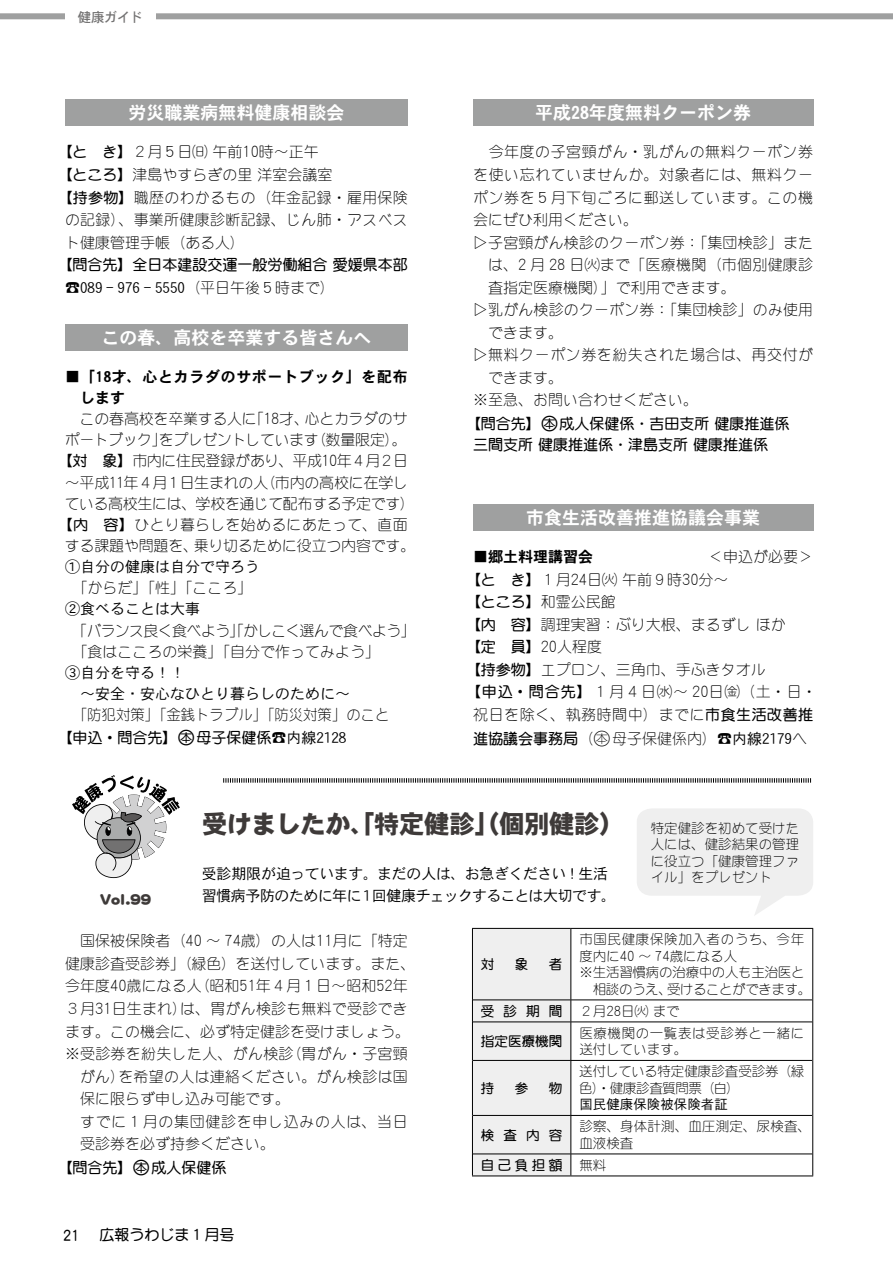
<style>
.page{position:relative;width:893px;height:1263px;background:#fff}
.page>*{position:absolute;margin:0;border:0;box-sizing:border-box;transform-origin:0 0}
.広報うわじま{font:25.5px "DFHS Gothic Std W9";letter-spacing:-.02em;color:#3e3a39}
.t1{font:18px "DFHS Gothic Std W7";color:#fff}
.広報うわじま-2{font:15px/22.5px "DFSM Gothic Std W2";color:#000;text-align:justify}
.広報うわじま-3{font:15px/22.5px "DF Maru Gothic Std W7";color:#000}
.広報うわじま-4{font:15px/21.1px "DFSM Gothic Std W2";letter-spacing:-.025em;color:#000}
.広報うわじま-5{font:15px/23.2px "DFSM Gothic Std W2";letter-spacing:.035em;color:#000}
.広報うわじま-6{font:15px "DFHS Gothic Std W3";letter-spacing:-.01em;color:#000}
.広報うわじま-7{font:15px/22.5px "DFSM Gothic Std W2";letter-spacing:.045em;color:#000}
.広報うわじま-8{font:15px "DFHS Gothic Std W3";letter-spacing:-.035em;color:#000}
.広報うわじま-9{font:15px/21.1px "DFHS Gothic Std W7";letter-spacing:.04em;color:#000}
.広報うわじま-10{font:15px "DFSM Gothic Std W2";letter-spacing:-.045em;color:#000}
.広報うわじま-11{font:15px "DFSM Gothic Std W2";color:#000;scale:.96 1}
.広報うわじま-12{font:15px "DFHS Gothic Std W7";color:#000}
.広報うわじま-13{font:15px "DF Maru Gothic Std W12";color:#3e3a39}
.広報うわじま-14{font:13.5px/16.5px "DFSM Gothic Std W2";color:#000}
.広報うわじま-15{font:13.5px/16.5px "DFSM Gothic Std W2";letter-spacing:.045em;color:#000}
.広報うわじま-16{font:13.5px/16.5px "DFSM Gothic Std W2";letter-spacing:-.025em;color:#000}
.広報うわじま-17{font:13.5px/16.5px "DFSM Gothic Std W2";letter-spacing:-.02em;color:#000}
.t2{font:13.5px "DF Maru Gothic Std W7";letter-spacing:.255em;color:#000}
.t3{font:13.5px "DFHS Gothic Std W3";color:#000}
.t4{font:13.5px "DFHS Gothic Std W5";letter-spacing:-.025em;color:#727171}
.s1{font-family:"DF Maru Gothic Std W7"}
.s2{font-size:17.25px}
.s3{font-family:"DFSM Gothic Std W2"}
.s4{font-family:"DFHS Gothic Std W3"}
.s5{font-size:17.55px}
.s6{font-size:12.15px}
.s7{font-family:"DFSM Gothic Std W2";font-size:17.25px}
.s8{font-size:15.45px}
</style>
<div class="page">
<div style="left:0;top:13px;width:893px;height:6px;background:#9fa0a0"></div>
<div style="left:65px;top:6px;width:90px;height:22px;background:#fff"></div>
<svg style="left:637px;top:809px;width:176px;height:106px"></svg>
<svg style="left:223px;top:778px;width:588px;height:5px"></svg>
<svg style="left:72px;top:775px;width:108px;height:103px"></svg>
<div style="left:65px;top:324px;width:343px;height:26px;background:#9fa0a0"></div>
<div style="left:65px;top:100px;width:343px;height:26px;background:#9fa0a0"></div>
<div style="left:473px;top:100px;width:340px;height:26px;background:#9fa0a0"></div>
<div style="left:473px;top:504px;width:340px;height:26px;background:#9fa0a0"></div>
<hr style="left:571px;top:928px;width:242px;height:1px;background:#000">
<hr style="left:812px;top:929px;width:1px;height:71px;background:#000">
<svg style="left:812px;top:1000px;width:1px;height:22px"></svg>
<hr style="left:812px;top:1022px;width:1px;height:38px;background:#000">
<hr style="left:812px;top:1060px;width:1px;height:55px;background:#000">
<hr style="left:812px;top:1115px;width:1px;height:39px;background:#000">
<svg style="left:812px;top:1154px;width:1px;height:21px"></svg>
<hr style="left:571px;top:1175px;width:242px;height:1px;background:#000">
<hr style="left:571px;top:1000px;width:241px;height:1px;background:#000">
<hr style="left:571px;top:1022px;width:241px;height:1px;background:#000">
<hr style="left:571px;top:1060px;width:241px;height:1px;background:#000">
<hr style="left:571px;top:1115px;width:241px;height:1px;background:#000">
<hr style="left:571px;top:1154px;width:241px;height:1px;background:#000">
<svg style="left:472px;top:928px;width:100px;height:248px"></svg>
<p class="t4" style="left:78px;top:10px;width:67px">健康ガイド</p>
<p class="t1" style="left:128px;top:103px;width:217px">労災職業病無料健康相談会</p>
<p class="広報うわじま-2" style="left:58px;top:141px;width:263px"><span class="s1">【と　き】</span>２月５日㈰午前<span class="s2">10</span>時～正午</p>
<p class="広報うわじま-2" style="left:58px;top:163px;width:276px"><span class="s1">【ところ】</span>津島やすらぎの里洋室会議室</p>
<p class="広報うわじま-2" style="left:65px;top:186px;width:344px;text-indent:-8px"><span class="s1">【持参物】</span>職歴のわかるもの（年金記録・雇用保険の記録）、事業所健康診断記録、じん肺・アスベスト健康管理手帳（ある人）</p>
<p class="広報うわじま-3" style="left:65px;top:253px;width:344px;text-indent:-8px">【問合先】全日本建設交運一般労働組合 愛媛県本部<span class="s3">☎</span><span class="s4">０８９ ‐ ９７６ ‐ ５５５０</span><span class="s3">（平日午後５時まで）</span></p>
<p class="t1" style="left:101px;top:327px;width:271px">この春、高校を卒業する皆さんへ</p>
<p class="広報うわじま-9" style="left:80px;top:365px;width:329px;text-indent:-15px">■「１８才、心とカラダのサポートブック」を配布します</p>
<p class="広報うわじま-4" style="left:65px;top:408px;width:344px">　この春高校を卒業する人に「<span class="s2">18</span>才、心とカラダのサポートブック」をプレゼントしています（数量限定）。</p>
<p class="広報うわじま-4" style="left:58px;top:450px;width:359px;text-align:center"><span class="s1">【対　象】</span>市内に住民登録があり、平成<span class="s2">10</span>年４月２日～平成<span class="s2">11</span>年４月１日生まれの人（市内の高校に在学している高校生には、学校を通じて配布する予定です）</p>
<p class="広報うわじま-2" style="left:58px;top:514px;width:359px;line-height:21.1px;text-align:center"><span class="s1">【内　容】</span>ひとり暮らしを始めるにあたって、直面する課題や問題を、乗り切るために役立つ内容です。</p>
<p class="広報うわじま-6" style="left:65px;top:559px;width:196px">①自分の健康は自分で守ろう</p>
<p class="広報うわじま-2" style="left:65px;top:576px;width:189px">　「からだ」「性」「こころ」</p>
<p class="広報うわじま-6" style="left:65px;top:601px;width:136px">②食べることは大事</p>
<p class="広報うわじま-10" style="left:65px;top:622px;width:352px">　「バランス良く食べよう」「かしこく選んで食べよう」</p>
<p class="広報うわじま-2" style="left:65px;top:640px;width:316px">　「食はこころの栄養」「自分で作ってみよう」</p>
<p class="広報うわじま-6" style="left:65px;top:664px;width:121px">③自分を守る！！</p>
<p class="広報うわじま-6" style="left:65px;top:685px;width:286px">　～安全・安心なひとり暮らしのために～</p>
<p class="広報うわじま-11" style="left:73px;top:707px;width:331px">「防犯対策」「金銭トラブル」「防災対策」のこと</p>
<p class="広報うわじま-3" style="left:58px;top:726px;width:290px">【申込・問合先】<span class="s5">○</span><span class="s6">本</span>母子保健係<span class="s3">☎</span><span class="s4">内線２１２８</span></p>
<p class="t1" style="left:535px;top:103px;width:217px">平成２８年度無料クーポン券</p>
<p class="広報うわじま-2" style="left:473px;top:141px;width:341px">　今年度の子宮頸がん・乳がんの無料クーポン券を使い忘れていませんか。対象者には、無料クーポン券を５月下旬ごろに郵送しています。この機会にぜひ利用ください。</p>
<p class="広報うわじま-2" style="left:469px;top:250px;width:16px;rotate:-90deg">▽</p>
<p class="広報うわじま-2" style="left:488px;top:231px;width:327px">子宮頸がん検診のクーポン券：「集団検診」または、<span class="s2">2</span> 月 <span class="s2">28</span> 日㈫まで「医療機関（市個別健康診査指定医療機関）」で利用できます。</p>
<p class="広報うわじま-2" style="left:469px;top:317px;width:16px;rotate:-90deg">▽</p>
<p class="広報うわじま-2" style="left:488px;top:298px;width:327px">乳がん検診のクーポン券：「集団検診」のみ使用できます。</p>
<p class="広報うわじま-2" style="left:469px;top:362px;width:16px;rotate:-90deg">▽</p>
<p class="広報うわじま-5" style="left:488px;top:343px;width:326px;line-height:22.5px">無料クーポン券を紛失された場合は、再交付ができます。</p>
<p class="広報うわじま-2" style="left:473px;top:388px;width:226px">※至急、お問い合わせください。</p>
<p class="広報うわじま-3" style="left:466px;top:412px;width:325px">【問合先】<span class="s5">○</span><span class="s6">本</span>成人保健係<span class="s3">・</span>吉田支所 健康推進係</p>
<p class="広報うわじま-3" style="left:473px;top:433px;width:296px">三間支所 健康推進係<span class="s3">・</span>津島支所 健康推進係</p>
<p class="t1" style="left:526px;top:508px;width:235px">市食生活改善推進協議会事業</p>
<p class="広報うわじま-12" style="left:473px;top:548px;width:121px">■郷土料理講習会</p>
<p class="広報うわじま-2" style="left:708px;top:545px;width:106px">＜申込が必要＞</p>
<p class="広報うわじま-2" style="left:466px;top:568px;width:264px"><span class="s1">【と　き】</span>１月<span class="s2">24</span>日㈫午前９時<span class="s2">30</span>分～</p>
<p class="広報うわじま-3" style="left:466px;top:590px;width:151px">【ところ】<span class="s3">和霊公民館</span></p>
<p class="広報うわじま-2" style="left:466px;top:613px;width:321px"><span class="s1">【内　容】</span>調理実習：ぶり大根、まるずしほか</p>
<p class="広報うわじま-3" style="left:466px;top:635px;width:138px">【定　員】<span class="s7">20</span><span class="s3">人程度</span></p>
<p class="広報うわじま-2" style="left:466px;top:658px;width:301px"><span class="s1">【持参物】</span>エプロン、三角巾、手ふきタオル</p>
<p class="広報うわじま-5" style="left:466px;top:680px;width:353px;text-align:center"><span class="s1">【申込・問合先】</span>１月４日㈬～ <span class="s2">20</span>日㈮（土・日・祝日を除く、執務時間中）までに<span class="s1">市食生活改善推進協議会事務局</span>（<span class="s5">○</span><span class="s6">本</span>母子保健係内）☎<span class="s4">内線２１７９</span>へ</p>
<p class="広報うわじま-13" style="left:100px;top:890px;width:53px">Vol.99</p>
<p class="広報うわじま" style="left:202px;top:810px;width:424px">受けましたか、「特定健診」（個別健診）</p>
<p class="広報うわじま-14" style="left:651px;top:819px;width:150px;text-align:justify">特定健診を初めて受けた人には、健診結果の管理に役立つ「健康管理ファ</p>
<p class="広報うわじま-6" style="left:202px;top:865px;width:408px">受診期限が迫っています。まだの人は、お急ぎください！生活</p>
<p class="広報うわじま-14" style="left:651px;top:869px;width:123px">イル」をプレゼント</p>
<p class="広報うわじま-8" style="left:202px;top:887px;width:416px">習慣病予防のために年に1 回健康チェックすることは大切です。</p>
<p class="広報うわじま-2" style="left:65px;top:929px;width:352px;text-align:center">国保被保険者（<span class="s2">40</span> ～ <span class="s2">74</span>歳）の人は<span class="s2">11</span>月に「特定<br>健康診査受診券」（緑色）を送付しています。また、今年度<span class="s2">40</span>歳になる人（昭和<span class="s2">51</span>年４月１日～昭和<span class="s2">52</span>年<br>３月<span class="s2">31</span>日生まれ）は、胃がん検診も無料で受診できます。この機会に、必ず特定健診を受けましょう。</p>
<p class="広報うわじま-2" style="left:80px;top:1042px;width:329px;text-indent:-15px">※受診券を紛失した人、がん検診（胃がん・子宮頸がん）を希望の人は連絡ください。がん検診は国保に限らず申し込み可能です。</p>
<p class="広報うわじま-7" style="left:80px;top:1110px;width:329px">すでに１月の集団健診を申し込みの人は、当日受診券を必ず持参ください。</p>
<p class="広報うわじま-3" style="left:58px;top:1156px;width:170px">【問合先】<span class="s5">○</span><span class="s6">本</span>成人保健係</p>
<p class="広報うわじま-3" style="left:63px;top:1223px;width:173px"><span class="s2">21</span> 　広報うわじま１月号</p>
<p class="t2" style="left:481px;top:957px;width:15px">対</p>
<p class="t2" style="left:515px;top:957px;width:15px">象</p>
<p class="t2" style="left:549px;top:957px;width:15px">者</p>
<p class="広報うわじま-15" style="left:579px;top:931px;width:226px">市国民健康保険加入者のうち、今年度内に<span class="s8">40</span> ～ <span class="s8">74</span>歳になる人</p>
<p class="広報うわじま-16" style="left:593px;top:964px;width:220px;text-indent:-13px">※生活習慣病の治療中の人も主治医と相談のうえ、受けることができます。</p>
<p class="t2" style="left:481px;top:1003px;width:83px">受診期間</p>
<p class="広報うわじま-14" style="left:579px;top:1002px;width:102px">２月<span class="s8">28</span>日㈫まで</p>
<p class="t2" style="left:481px;top:1034px;width:83px">指定医療機関</p>
<p class="広報うわじま-15" style="left:579px;top:1024px;width:226px">医療機関の一覧表は受診券と一緒に送付しています。</p>
<p class="t2" style="left:481px;top:1080px;width:15px">持</p>
<p class="t2" style="left:515px;top:1080px;width:15px">参</p>
<p class="t2" style="left:549px;top:1080px;width:15px">物</p>
<p class="広報うわじま-17" style="left:579px;top:1063px;width:227px">送付している特定健康診査受診券（緑色）・健康診査質問票（白）</p>
<p class="t3" style="left:579px;top:1097px;width:150px">国民健康保険被保険者証</p>
<p class="t2" style="left:481px;top:1127px;width:83px">検査内容</p>
<p class="広報うわじま-14" style="left:579px;top:1118px;width:233px">診察、身体計測、血圧測定、尿検査、血液検査</p>
<p class="t2" style="left:481px;top:1158px;width:83px">自己負担額</p>
<p class="広報うわじま-14" style="left:579px;top:1156px;width:28px">無料</p>
</div>
